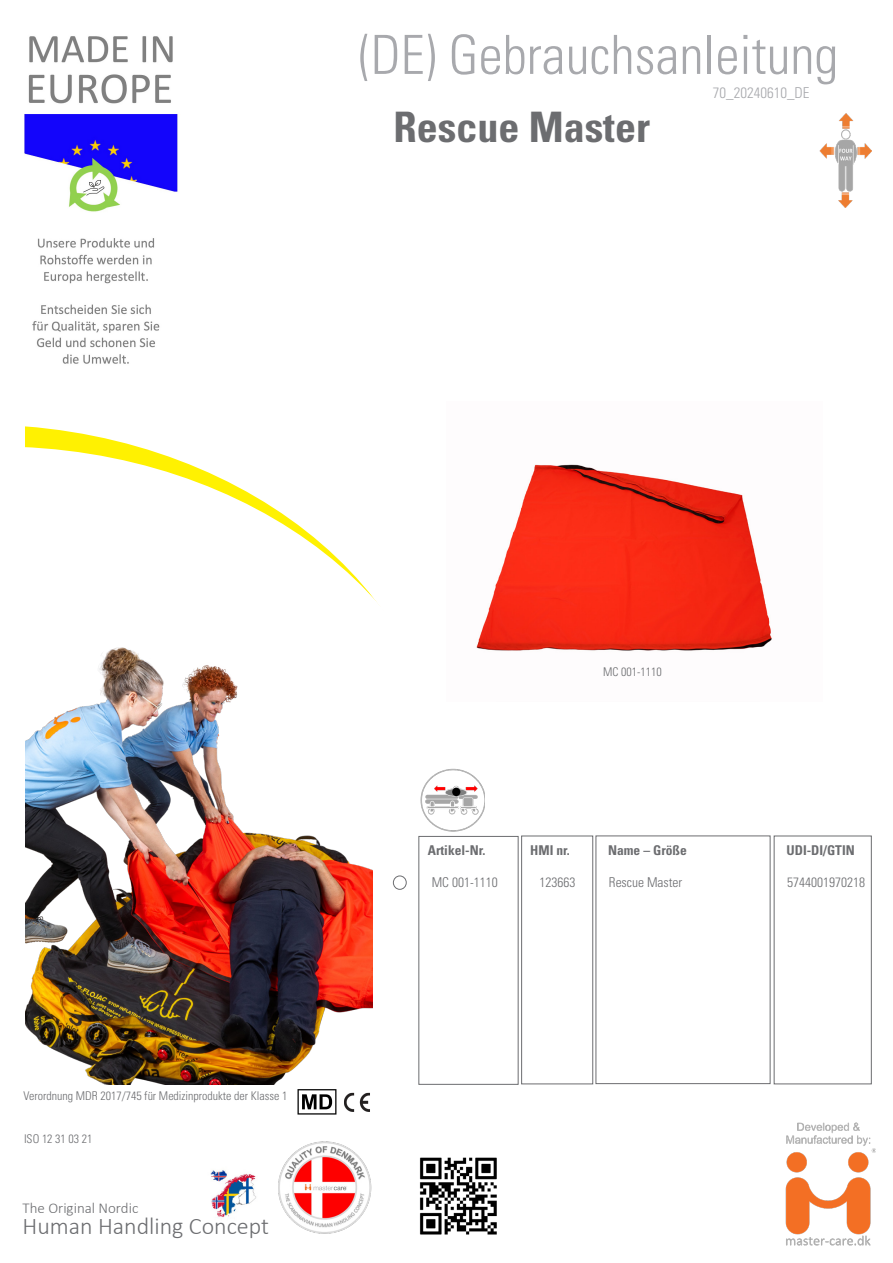
<style>
.page{position:relative;width:893px;height:1263px;background:#fff}
.page>*{position:absolute;margin:0;border:0;box-sizing:border-box;transform-origin:0 0}
.t1{font:300 condensed 54px "Univers LT Std";color:#a8a9ad}
.t2{font:700 condensed 42px "Univers LT Std";color:#6c6d70}
.Varenummer_under_billede{font:300 24px "Calibri";color:#6c6d70}
.Varenummer_under_billede-2{font:300 15px "Calibri";color:#6c6d70}
.t3{font:300 condensed 15px "Univers LT Std";color:#a8a9ad}
.Box{font:300 condensed 13.5px "Univers LT Std";color:#6c6d70}
.Box-2{font:700 condensed 13.5px "Univers LT Std";color:#6c6d70}
.Varenummer_under_billede-3{font:300 condensed 12px "Univers LT Std";color:#6c6d70}
</style>
<div class="page">
<svg style="left:25px;top:426px;width:110px;height:20px;fill:#fff101"></svg>
<svg style="left:25px;top:446px;width:435px;height:669px"></svg>
<img style="left:25px;top:593px;width:347px;height:491px">
<img style="left:819px;top:113px;width:52px;height:95px">
<img style="left:338px;top:1085px;width:41px;height:26px">
<img style="left:210px;top:1170px;width:46px;height:48px">
<img style="left:785px;top:1122px;width:91px;height:124px">
<img style="left:278px;top:1141px;width:94px;height:93px">
<div style="left:521px;top:836px;width:72px;height:248px;border:1px solid #6c6d70"></div>
<div style="left:774px;top:836px;width:97px;height:248px;border:1px solid #6c6d70"></div>
<div style="left:393px;top:875px;width:14px;height:15px;border:1px solid #6c6d70;border-radius:50%"></div>
<img style="left:446px;top:446px;width:326px;height:256px">
<img style="left:421px;top:768px;width:64px;height:64px">
<img style="left:24px;top:36px;width:154px;height:328px">
<img style="left:419px;top:1157px;width:78px;height:78px">
<svg style="left:297px;top:1089px;width:39px;height:25px"></svg>
<h1 class="t1" style="left:359px;top:22px;width:481px">(DE) Gebrauchsanleitung</h1>
<p class="t3" style="left:713px;top:83px;width:98px">70_20240610_DE</p>
<p class="t2" style="left:393px;top:101px;width:258px">Rescue Master</p>
<p class="Varenummer_under_billede-3" style="left:24px;top:1089px;width:266px">Verordnung MDR 2017/745 für Medizinprodukte der Klasse 1</p>
<p class="Varenummer_under_billede-3" style="left:24px;top:1132px;width:70px">ISO 12 31 03 21</p>
<p class="Varenummer_under_billede-2" style="left:22px;top:1198px;width:117px">The Original Nordic</p>
<p class="Varenummer_under_billede" style="left:22px;top:1211px;width:248px">Human Handling Concept</p>
<p class="Varenummer_under_billede-3" style="left:603px;top:664px;width:60px">MC 001-1110</p>
<p class="Box-2" style="left:428px;top:842px;width:59px">Artikel-Nr.</p>
<p class="Box-2" style="left:530px;top:842px;width:41px">HMI nr.</p>
<p class="Box-2" style="left:608px;top:842px;width:80px">Name – Größe</p>
<p class="Box-2" style="left:786px;top:842px;width:70px">UDI-DI/GTIN</p>
<p class="Box" style="left:609px;top:874px;width:75px">Rescue Master</p>
<p class="Box" style="left:432px;top:874px;width:67px">MC 001-1110</p>
<p class="Box" style="left:540px;top:874px;width:37px">123663</p>
<p class="Box" style="left:787px;top:874px;width:79px">5744001970218</p>
</div>
